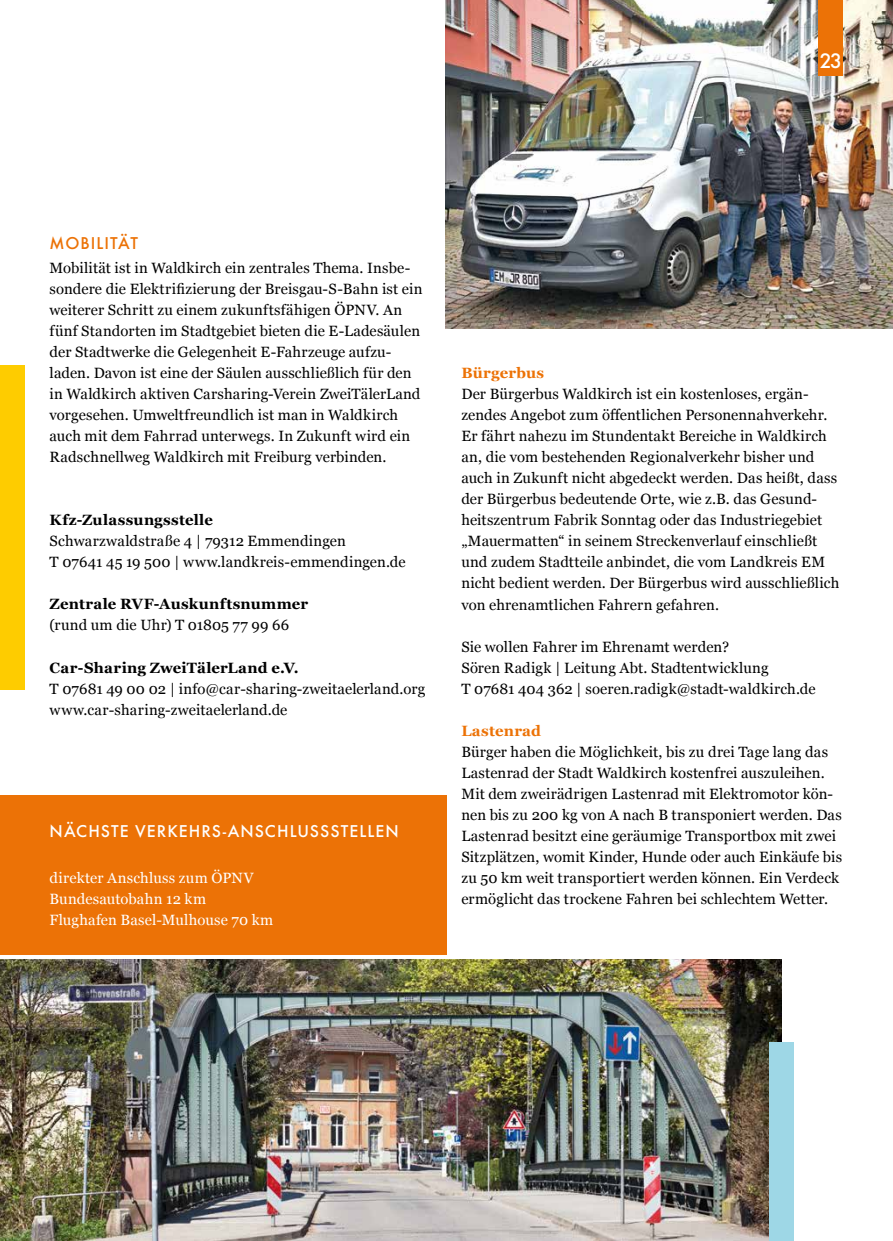
<style>
.page{position:relative;width:893px;height:1241px;background:#fff}
.page>*{position:absolute;margin:0;border:0;box-sizing:border-box;transform-origin:0 0}
.t1{font:500 19.25px "Futura";color:#fff}
.t2{font:500 15.75px "Futura";letter-spacing:.065em;color:#fff}
.t3{font:500 15.75px "Futura";letter-spacing:.065em;color:#ec7206}
.t4{font:14.88px/21px "Georgia";letter-spacing:.01em;color:#000}
.t5{font:700 14.88px "Georgia";letter-spacing:.015em;color:#000}
.t6{font:14.88px/21px "Georgia";letter-spacing:.01em;color:#fff}
.t7{font:700 14.88px "Georgia";letter-spacing:.01em;color:#ec7206}
</style>
<div class="page">
<img style="left:445px;top:0;width:448px;height:329px">
<div style="left:819px;top:0;width:24px;height:76px;background:#ec7206"></div>
<div style="left:0;top:795px;width:446px;height:159px;background:#ec7206"></div>
<img style="left:0;top:959px;width:781px;height:281px">
<div style="left:0;top:365px;width:25px;height:324px;background:#fecc00"></div>
<div style="left:769px;top:1042px;width:25px;height:198px;background:#9ed7e6"></div>
<p class="t1" style="left:820px;top:48px;width:24px">23</p>
<p class="t3" style="left:50px;top:232px;width:90px">MOBILITÄT</p>
<p class="t4" style="left:50px;top:257px;width:374px">Mobilität ist in Waldkirch ein zentrales Thema. Insbe&shy;sondere die Elektrifizierung der Breisgau-S-Bahn ist ein weiterer Schritt zu einem zukunftsfähigen ÖPNV. An fünf Standorten im Stadtgebiet bieten die E-Ladesäulen der Stadtwerke die Gelegenheit E-Fahrzeuge aufzu&shy;laden. Davon ist eine der Säulen ausschließlich für den in Waldkirch aktiven Carsharing-Verein ZweiTälerLand vorgesehen. Umweltfreundlich ist man in Waldkirch auch mit dem Fahrrad unterwegs. In Zukunft wird ein Radschnellweg Waldkirch mit Freiburg verbinden.</p>
<p class="t5" style="left:50px;top:509px;width:165px">Kfz-Zulassungsstelle</p>
<p class="t4" style="left:50px;top:530px;width:358px">Schwarzwaldstraße 4 | 79312 Emmendingen<br>T 07641 45 19 500 | www.landkreis-emmendingen.de</p>
<p class="t5" style="left:50px;top:593px;width:260px">Zentrale RVF-Auskunftsnummer</p>
<p class="t4" style="left:50px;top:614px;width:241px">(rund um die Uhr) T 01805 77 99 66</p>
<p class="t5" style="left:50px;top:656px;width:251px">Car-Sharing ZweiTälerLand e.V.</p>
<p class="t4" style="left:50px;top:677px;width:377px">T 07681 49 00 02 | info@car-sharing-zweitaelerland.org www.car-sharing-zweitaelerland.de</p>
<p class="t2" style="left:50px;top:820px;width:351px">NÄCHSTE VERKEHRS-ANSCHLUSSSTELLEN</p>
<p class="t6" style="left:50px;top:866px;width:225px">direkter Anschluss zum ÖPNV<br>Bundesautobahn 12 km<br>Flughafen Basel-Mulhouse 70 km</p>
<p class="t7" style="left:461px;top:362px;width:84px">Bürgerbus</p>
<p class="t4" style="left:461px;top:383px;width:379px">Der Bürgerbus Waldkirch ist ein kostenloses, ergän&shy;zendes Angebot zum öffentlichen Personennahverkehr.<br>Er fährt nahezu im Stundentakt Bereiche in Waldkirch an, die vom bestehenden Regionalverkehr bisher und auch in Zukunft nicht abgedeckt werden. Das heißt, dass der Bürgerbus bedeutende Orte, wie z.B. das Gesund&shy;heitszentrum Fabrik Sonntag oder das Industriegebiet „Mauermatten“ in seinem Streckenverlauf einschließt und zudem Stadtteile anbindet, die vom Landkreis EM nicht bedient werden. Der Bürgerbus wird ausschließlich von ehrenamtlichen Fahrern gefahren.</p>
<p class="t4" style="left:461px;top:635px;width:356px">Sie wollen Fahrer im Ehrenamt werden?<br>Sören Radigk | Leitung Abt. Stadtentwicklung<br>T 07681 404 362 | soeren.radigk@stadt-waldkirch.de</p>
<p class="t7" style="left:461px;top:719px;width:81px">Lastenrad</p>
<p class="t4" style="left:461px;top:740px;width:382px">Bürger haben die Möglichkeit, bis zu drei Tage lang das Lastenrad der Stadt Waldkirch kostenfrei auszuleihen.<br>Mit dem zweirädrigen Lastenrad mit Elektromotor kön&shy;nen bis zu 200 kg von A nach B transponiert werden. Das Lastenrad besitzt eine geräumige Transportbox mit zwei Sitzplätzen, womit Kinder, Hunde oder auch Einkäufe bis zu 50 km weit transportiert werden können. Ein Verdeck ermöglicht das trockene Fahren bei schlechtem Wetter.</p>
</div>
